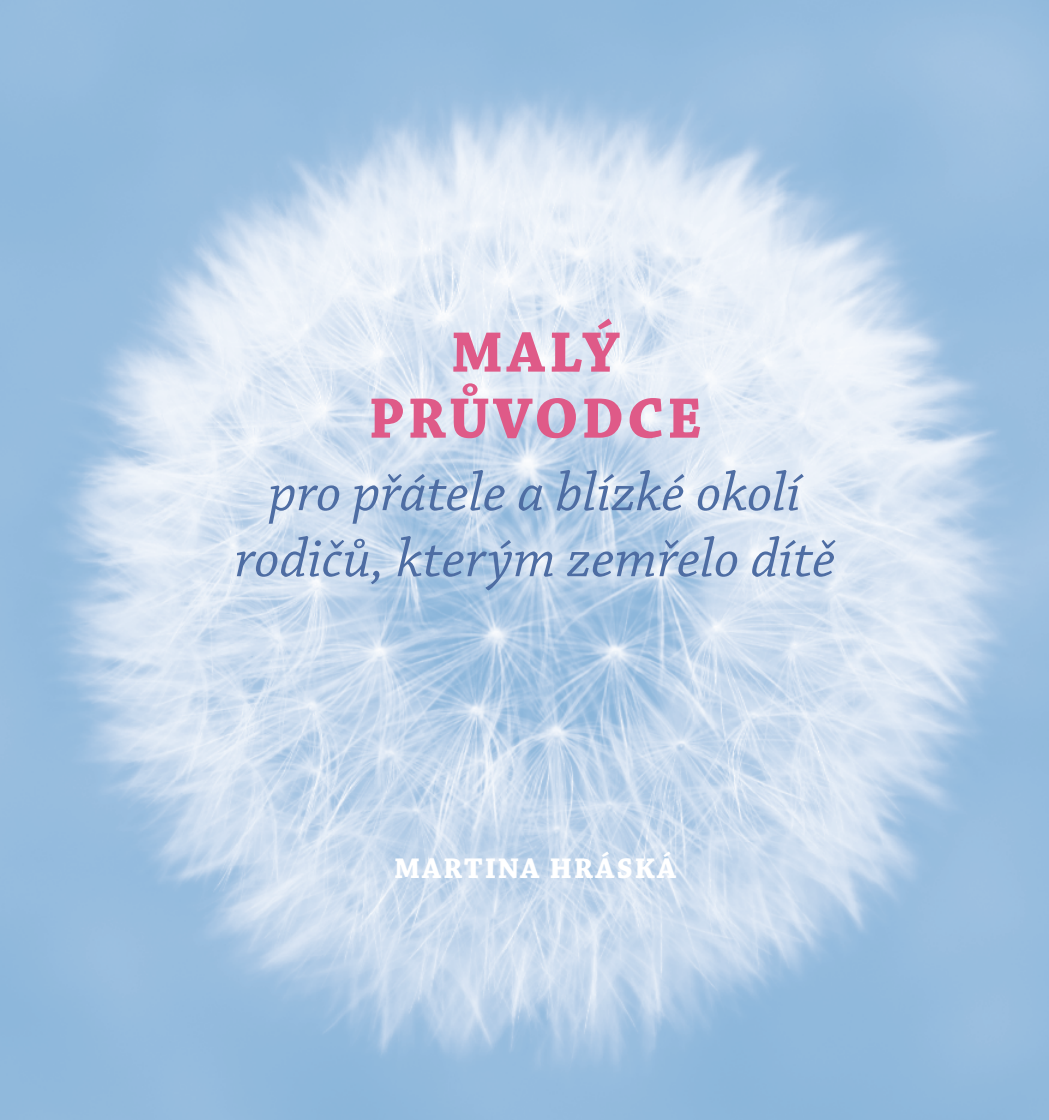
<style>
.page{position:relative;width:1049px;height:1120px;background:#fff}
.page>*{position:absolute;margin:0;border:0;box-sizing:border-box;transform-origin:0 0}
.t1{font:700 60px/66px "Chaparral Pro";letter-spacing:.05em;color:#df5a88;text-align:center}
.t2{font:italic 57.5px/66px "Chaparral Pro";color:#4e6da3;text-align:center}
.t3{font:700 30px "Chaparral Pro";letter-spacing:.06em;color:#fff}
</style>
<div class="page">
<img style="left:0;top:0;width:1049px;height:1120px">
<p class="t1" style="left:368px;top:322px;width:335px">MALÝ<br>PRŮVODCE</p>
<p class="t2" style="left:235px;top:461px;width:602px">pro přátele a blízké okolí rodičů, kterým zemřelo dítě</p>
<p class="t3" style="left:394px;top:851px;width:284px">MARTINA HRÁSKÁ</p>
</div>
